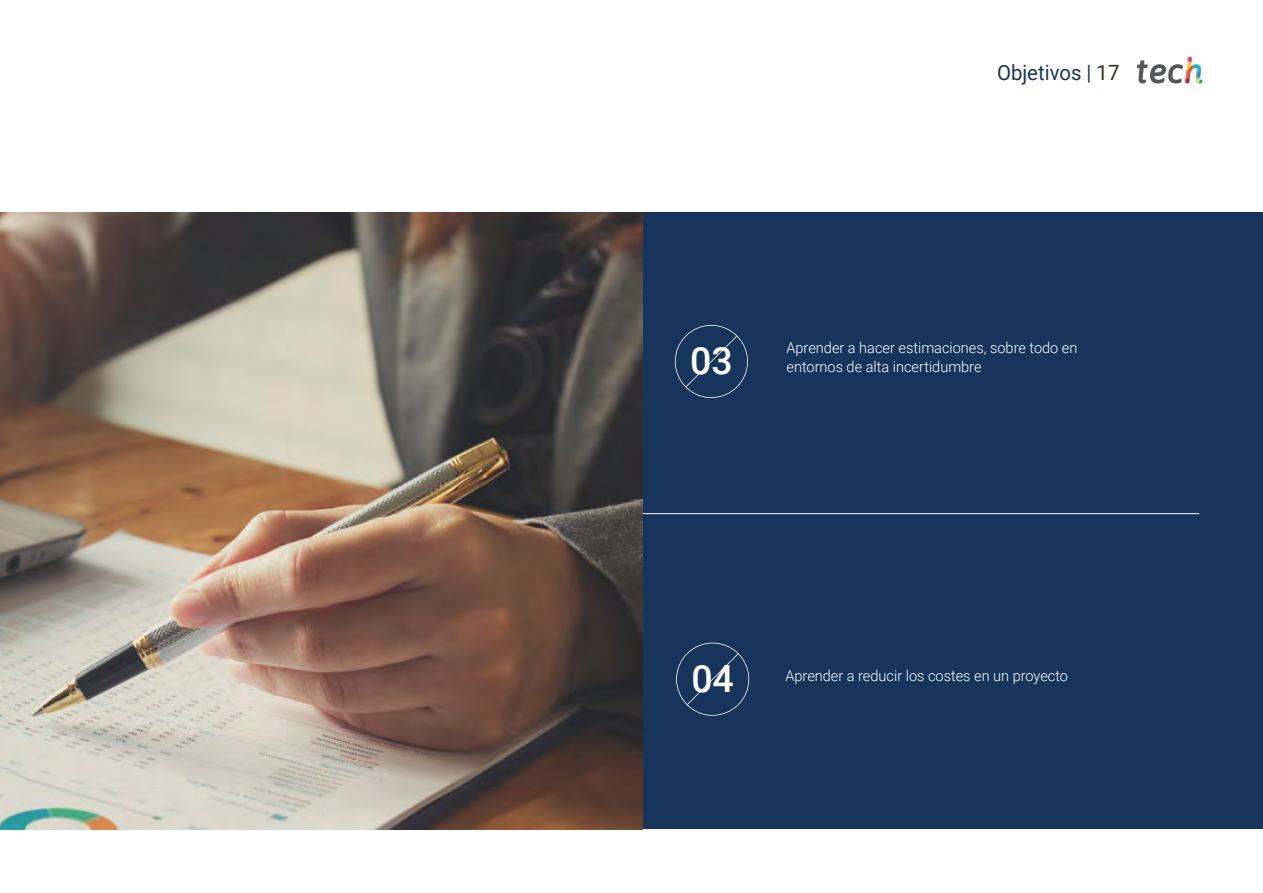
<style>
.page{position:relative;width:1263px;height:893px;background:#fff}
.page>*{position:absolute;margin:0;border:0;box-sizing:border-box;transform-origin:0 0}
.t1{font:500 37.5px "Roboto";color:#fff}
.t2{font:21px "Roboto";color:#1a355c}
.t3{font:300 15px/19.5px "Roboto";color:#fff}
.s1{color:#312e20}
</style>
<div class="page">
<div style="left:642px;top:213px;width:621px;height:616px;background:#17355b"></div>
<svg style="left:676px;top:643px;width:73px;height:73px"></svg>
<svg style="left:675px;top:325px;width:73px;height:73px"></svg>
<hr style="left:0;top:513px;width:1199px;height:1px;background:#fff">
<svg style="left:1137px;top:57px;width:65px;height:27px"></svg>
<img style="left:0;top:213px;width:642px;height:616px">
<h2 class="t2" style="left:997px;top:57px;width:124px">Objetivos | <span class="s1">17</span></h2>
<h1 class="t1" style="left:690px;top:335px;width:44px">03</h1>
<p class="t3" style="left:786px;top:337px;width:292px">Aprender a hacer estimaciones, sobre todo en entornos de alta incertidumbre</p>
<h1 class="t1" style="left:691px;top:652px;width:44px">04</h1>
<p class="t3" style="left:785px;top:665px;width:284px">Aprender a reducir los costes en un proyecto</p>
</div>
